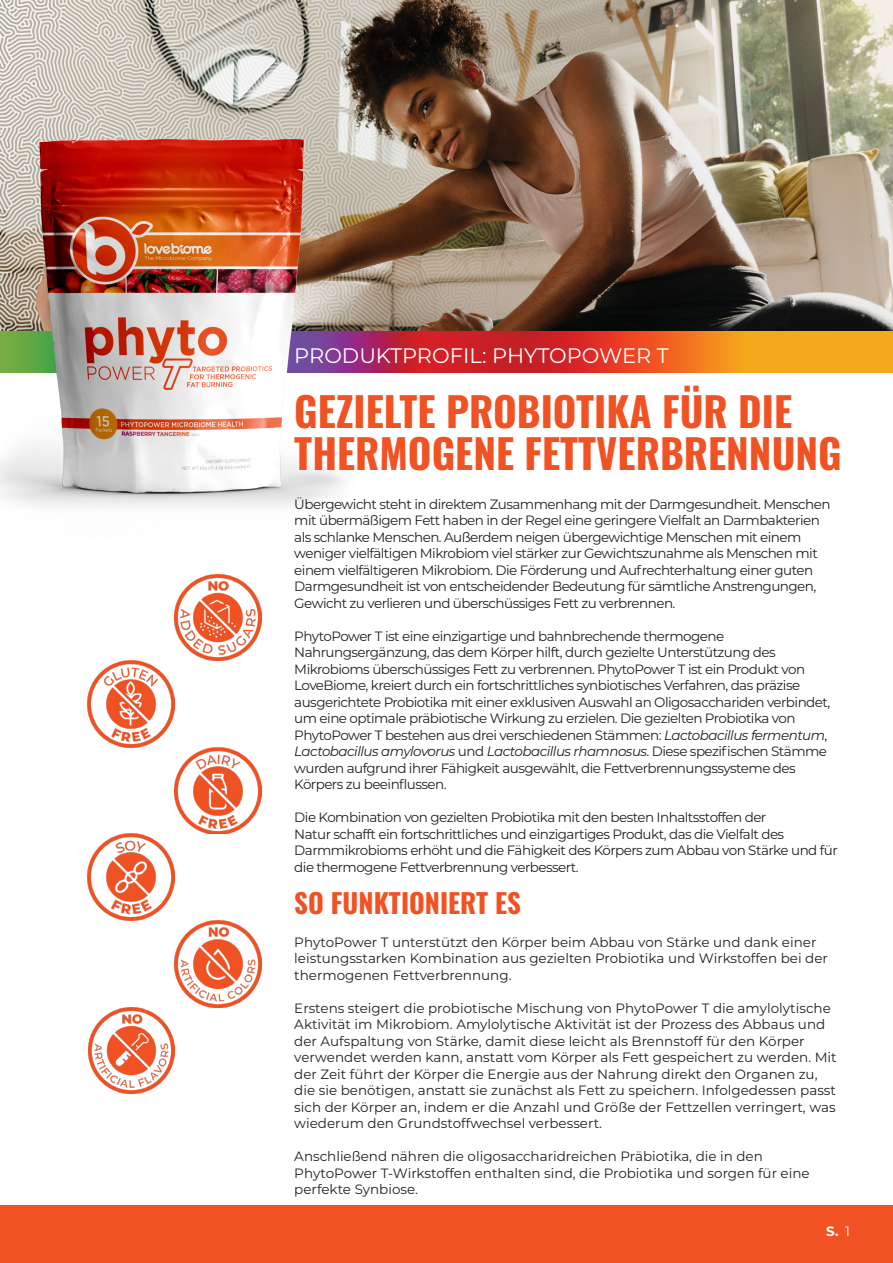
<style>
.page{position:relative;width:893px;height:1263px;background:#fff}
.page>*{position:absolute;margin:0;border:0;box-sizing:border-box;transform-origin:0 0}
.t1{font:40.5px "Oswald";color:#f05223}
.t2{font:27px "Oswald";color:#f05223}
.t3{font:21px "Montserrat";color:#fff}
.t4{font:13.5px/16.5px "Montserrat";letter-spacing:-.04em;color:#231f20}
.t5{font:13.5px/16.5px "Montserrat";color:#231f20}
.t6{font:100 13.5px "Montserrat";color:#fff}
.s1{font-style:italic}
.s2{font-weight:400}
</style>
<div class="page">
<div style="left:0;top:1205px;width:893px;height:58px;background:#f05223"></div>
<svg style="left:421px;top:330px;width:472px;height:43px;background:#e05f20"></svg>
<img style="left:0;top:0;width:893px;height:330px">
<img style="left:0;top:57px;width:421px;height:450px">
<img style="left:175px;top:920px;width:86px;height:87px">
<img style="left:88px;top:834px;width:87px;height:86px">
<img style="left:175px;top:747px;width:86px;height:87px">
<img style="left:175px;top:574px;width:86px;height:87px">
<img style="left:88px;top:1007px;width:87px;height:87px">
<img style="left:88px;top:661px;width:87px;height:86px">
<p class="t3" style="left:294px;top:341px;width:376px">PRODUKTPROFIL: PHYTOPOWER T</p>
<p class="t1" style="left:294px;top:376px;width:499px">GEZIELTE PROBIOTIKA FÜR DIE</p>
<p class="t1" style="left:294px;top:417px;width:549px">THERMOGENE FETTVERBRENNUNG</p>
<p class="t4" style="left:294px;top:495px;width:538px">Übergewicht steht in direktem Zusammenhang mit der Darmgesundheit. Menschen mit übermäßigem Fett haben in der Regel eine geringere Vielfalt an Darmbakterien als schlanke Menschen. Außerdem neigen übergewichtige Menschen mit einem weniger vielfältigen Mikrobiom viel stärker zur Gewichtszunahme als Menschen mit einem vielfältigeren Mikrobiom. Die Förderung und Aufrechterhaltung einer guten Darmgesundheit ist von entscheidender Bedeutung für sämtliche Anstrengungen, Gewicht zu verlieren und überschüssiges Fett zu verbrennen.</p>
<p class="t4" style="left:294px;top:627px;width:538px">PhytoPower T ist eine einzigartige und bahnbrechende thermogene Nahrungsergänzung, das dem Körper hilft, durch gezielte Unterstützung des Mikrobioms überschüssiges Fett zu verbrennen. PhytoPower T ist ein Produkt von LoveBiome, kreiert durch ein fortschrittliches synbiotisches Verfahren, das präzise ausgerichtete Probiotika mit einer exklusiven Auswahl an Oligosacchariden verbindet, um eine optimale präbiotische Wirkung zu erzielen. Die gezielten Probiotika von PhytoPower T bestehen aus drei verschiedenen Stämmen: <span class="s1">Lactobacillus fermentum</span>, <span class="s1">Lactobacillus amylovorus</span> und <span class="s1">Lactobacillus rhamnosus</span>. Diese spezifischen Stämme wurden aufgrund ihrer Fähigkeit ausgewählt, die Fettverbrennungssysteme des Körpers zu beeinflussen.</p>
<p class="t4" style="left:294px;top:809px;width:545px">Die Kombination von gezielten Probiotika mit den besten Inhaltsstoffen der<br>Natur schafft ein fortschrittliches und einzigartiges Produkt, das die Vielfalt des Darmmikrobioms erhöht und die Fähigkeit des Körpers zum Abbau von Stärke und für die thermogene Fettverbrennung verbessert.</p>
<p class="t2" style="left:294px;top:878px;width:228px">SO FUNKTIONIERT ES</p>
<p class="t5" style="left:294px;top:933px;width:535px">PhytoPower T unterstützt den Körper beim Abbau von Stärke und dank einer leistungsstarken Kombination aus gezielten Probiotika und Wirkstoffen bei der thermogenen Fettverbrennung.</p>
<p class="t5" style="left:294px;top:999px;width:544px">Erstens steigert die probiotische Mischung von PhytoPower T die amylolytische Aktivität im Mikrobiom. Amylolytische Aktivität ist der Prozess des Abbaus und der Aufspaltung von Stärke, damit diese leicht als Brennstoff für den Körper verwendet werden kann, anstatt vom Körper als Fett gespeichert zu werden. Mit der Zeit führt der Körper die Energie aus der Nahrung direkt den Organen zu, die sie benötigen, anstatt sie zunächst als Fett zu speichern. Infolgedessen passt sich der Körper an, indem er die Anzahl und Größe der Fettzellen verringert, was wiederum den Grundstoffwechsel verbessert.</p>
<p class="t5" style="left:294px;top:1148px;width:517px">Anschließend nähren die oligosaccharidreichen Präbiotika, die in den<br>PhytoPower T-Wirkstoffen enthalten sind, die Probiotika und sorgen für eine perfekte Synbiose.</p>
<p class="t6" style="left:826px;top:1222px;width:25px">S. <span class="s2">1</span></p>
</div>
